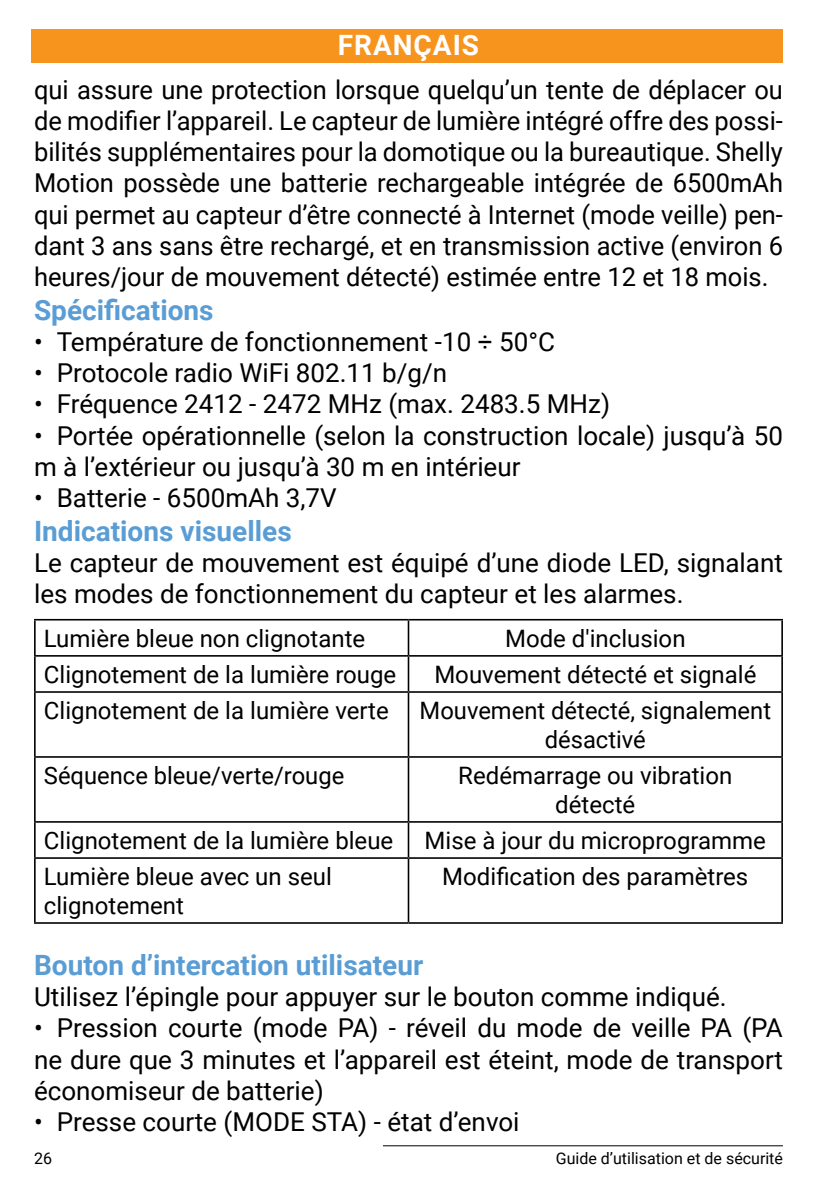
<style>
.page{position:relative;width:817px;height:1202px;background:#fff}
.page>*{position:absolute;margin:0;border:0;box-sizing:border-box;transform-origin:0 0}
.t1{font:700 28px "Roboto";color:#5a9dd5}
.t2{font:700 28px "Roboto";letter-spacing:.035em;color:#fff}
.t3{font:26px/31.2px "Roboto";color:#000;text-align:justify}
.t4{font:24px/28.8px "Roboto";color:#000;text-align:center}
.t5{font:16px "Roboto";color:#000}
</style>
<div class="page">
<hr style="left:383px;top:1145px;width:399px;height:1px;background:#000">
<div style="left:32px;top:29px;width:750px;height:34px;background:#f7941e"></div>
<hr style="left:34px;top:619px;width:374px;height:1px;background:#000">
<hr style="left:34px;top:620px;width:2px;height:35px;background:#000">
<hr style="left:408px;top:619px;width:374px;height:1px;background:#000">
<hr style="left:407px;top:620px;width:2px;height:35px;background:#000">
<hr style="left:781px;top:620px;width:1px;height:35px;background:#000">
<hr style="left:34px;top:655px;width:374px;height:2px;background:#000">
<hr style="left:34px;top:657px;width:2px;height:34px;background:#000">
<hr style="left:408px;top:655px;width:374px;height:2px;background:#000">
<hr style="left:407px;top:657px;width:2px;height:34px;background:#000">
<hr style="left:781px;top:657px;width:1px;height:34px;background:#000">
<hr style="left:34px;top:691px;width:374px;height:2px;background:#000">
<hr style="left:34px;top:693px;width:2px;height:63px;background:#000">
<hr style="left:408px;top:691px;width:374px;height:2px;background:#000">
<hr style="left:407px;top:693px;width:2px;height:63px;background:#000">
<hr style="left:781px;top:693px;width:1px;height:63px;background:#000">
<hr style="left:34px;top:756px;width:374px;height:2px;background:#000">
<hr style="left:34px;top:758px;width:2px;height:63px;background:#000">
<hr style="left:408px;top:756px;width:374px;height:2px;background:#000">
<hr style="left:407px;top:758px;width:2px;height:63px;background:#000">
<hr style="left:781px;top:758px;width:1px;height:63px;background:#000">
<hr style="left:34px;top:821px;width:374px;height:2px;background:#000">
<hr style="left:34px;top:823px;width:2px;height:34px;background:#000">
<hr style="left:408px;top:821px;width:374px;height:2px;background:#000">
<hr style="left:407px;top:823px;width:2px;height:34px;background:#000">
<hr style="left:781px;top:823px;width:1px;height:34px;background:#000">
<hr style="left:34px;top:857px;width:374px;height:2px;background:#000">
<hr style="left:34px;top:859px;width:2px;height:63px;background:#000">
<hr style="left:408px;top:857px;width:374px;height:2px;background:#000">
<hr style="left:407px;top:859px;width:2px;height:63px;background:#000">
<hr style="left:781px;top:859px;width:1px;height:63px;background:#000">
<hr style="left:34px;top:922px;width:374px;height:2px;background:#000">
<hr style="left:408px;top:922px;width:374px;height:2px;background:#000">
<p class="t2" style="left:338px;top:25px;width:143px">FRANÇAIS</p>
<p class="t3" style="left:34px;top:73px;width:750px">qui assure une protection lorsque quelqu’un tente de déplacer ou de modifier l’appareil. Le capteur de lumière intégré offre des possi&shy;bilités supplémentaires pour la domotique ou la bureautique. Shelly Motion possède une batterie rechargeable intégrée de 6500mAh qui permet au capteur d’être connecté à Internet (mode veille) pen&shy;dant 3 ans sans être rechargé, et en transmission active (environ 6 heures/jour de mouvement détecté) estimée entre 12 et 18 mois.</p>
<p class="t1" style="left:34px;top:290px;width:181px">Spécifications</p>
<p class="t3" style="left:34px;top:325px;width:522px">• Température de fonctionnement -10 ÷ 50°C</p>
<p class="t3" style="left:34px;top:356px;width:414px">• Protocole radio WiFi 802.11 b/g/n</p>
<p class="t3" style="left:34px;top:387px;width:577px">• Fréquence 2412 - 2472 MHz (max. 2483.5 MHz)</p>
<p class="t3" style="left:34px;top:419px;width:750px">• Portée opérationnelle (selon la construction locale) jusqu’à 50 m à l’extérieur ou jusqu’à 30 m en intérieur</p>
<p class="t3" style="left:34px;top:481px;width:304px">• Batterie - 6500mAh 3,7V</p>
<p class="t1" style="left:34px;top:511px;width:259px">Indications visuelles</p>
<p class="t3" style="left:34px;top:546px;width:750px">Le capteur de mouvement est équipé d’une diode LED, signalant les modes de fonctionnement du capteur et les alarmes.</p>
<p class="t4" style="left:44px;top:623px;width:323px">Lumière bleue non clignotante</p>
<p class="t4" style="left:505px;top:623px;width:182px">Mode d'inclusion</p>
<p class="t4" style="left:44px;top:659px;width:354px">Clignotement de la lumière rouge</p>
<p class="t4" style="left:434px;top:659px;width:323px">Mouvement détecté et signalé</p>
<p class="t4" style="left:44px;top:695px;width:346px">Clignotement de la lumière verte</p>
<p class="t4" style="left:419px;top:695px;width:353px">Mouvement détecté, signalement désactivé</p>
<p class="t4" style="left:44px;top:760px;width:302px">Séquence bleue/verte/rouge</p>
<p class="t4" style="left:458px;top:760px;width:275px">Redémarrage ou vibration détecté</p>
<p class="t4" style="left:44px;top:825px;width:351px">Clignotement de la lumière bleue</p>
<p class="t4" style="left:424px;top:825px;width:343px">Mise à jour du microprogramme</p>
<p class="t4" style="left:44px;top:861px;width:289px;text-align:left">Lumière bleue avec un seul clignotement</p>
<p class="t4" style="left:442px;top:861px;width:307px">Modification des paramètres</p>
<p class="t1" style="left:34px;top:945px;width:391px">Bouton d’intercation utilisateur</p>
<p class="t3" style="left:34px;top:980px;width:694px">Utilisez l’épingle pour appuyer sur le bouton comme indiqué.</p>
<p class="t3" style="left:34px;top:1012px;width:750px">• Pression courte (mode PA) - réveil du mode de veille PA (PA ne dure que 3 minutes et l’appareil est éteint, mode de transport économiseur de batterie)</p>
<p class="t3" style="left:34px;top:1105px;width:487px">• Presse courte (MODE STA) - état d’envoi</p>
<p class="t5" style="left:34px;top:1147px;width:19px">26</p>
<p class="t5" style="left:555px;top:1147px;width:229px">Guide d’utilisation et de sécurité</p>
</div>
